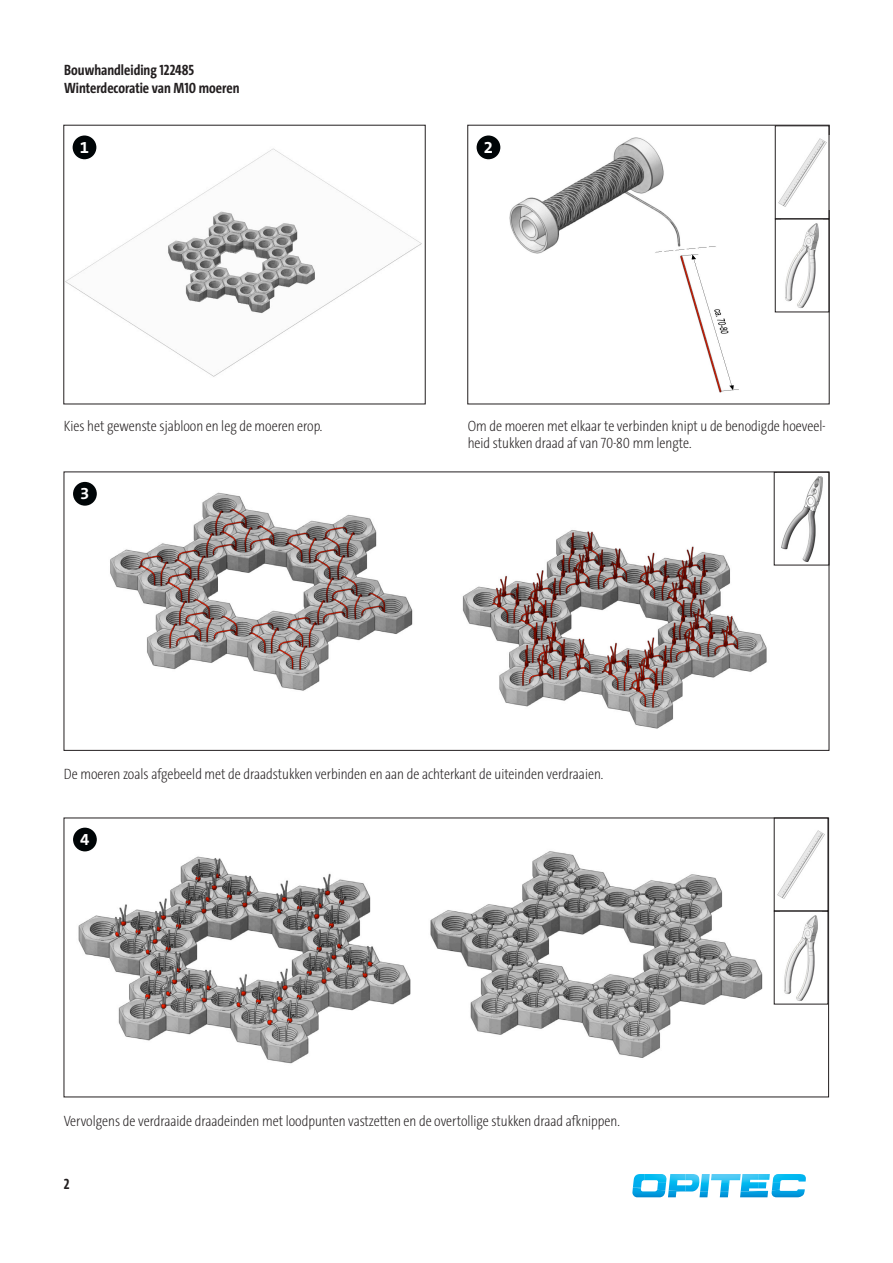
<style>
.page{position:relative;width:893px;height:1263px;background:#fff}
.page>*{position:absolute;margin:0;border:0;box-sizing:border-box;transform-origin:0 0}
.t1{font:700 16.8px "The Sans B W7";color:#fff}
.Anleitung-Info{font:200 15px/16.5px "The Sans Cd LF2";color:#231f20}
.Beschreibung_linksbü{font:700 15px "The Sans Cd LF7";color:#231f20}
</style>
<div class="page">
<svg style="left:632px;top:1174px;width:174px;height:24px"></svg>
<img style="left:66px;top:148px;width:356px;height:229px">
<div style="left:72px;top:135px;width:25px;height:25px;background:#000507;border-radius:50%"></div>
<div style="left:71px;top:134px;width:27px;height:27px;border:2px solid #fff;border-radius:50%"></div>
<img style="left:110px;top:474px;width:690px;height:255px">
<div style="left:72px;top:481px;width:26px;height:25px;background:#000507;border-radius:50%"></div>
<div style="left:71px;top:480px;width:27px;height:27px;border:2px solid #fff;border-radius:50%"></div>
<img style="left:78px;top:820px;width:717px;height:244px">
<div style="left:72px;top:827px;width:26px;height:25px;background:#000507;border-radius:50%"></div>
<div style="left:71px;top:826px;width:27px;height:27px;border:2px solid #fff;border-radius:50%"></div>
<img style="left:777px;top:474px;width:46px;height:89px">
<img style="left:509px;top:137px;width:230px;height:256px">
<img style="left:778px;top:138px;width:49px;height:69px">
<div style="left:775px;top:126px;width:54px;height:93px;border:1px solid #231f20"></div>
<img style="left:785px;top:223px;width:34px;height:85px">
<div style="left:775px;top:219px;width:54px;height:93px;border:1px solid #231f20"></div>
<img style="left:776px;top:827px;width:49px;height:74px">
<img style="left:780px;top:913px;width:38px;height:89px">
<div style="left:476px;top:135px;width:25px;height:25px;background:#000507;border-radius:50%"></div>
<div style="left:475px;top:134px;width:27px;height:27px;border:2px solid #fff;border-radius:50%"></div>
<p class="Beschreibung_linksbü" style="left:64px;top:60px;width:132px">Bouwhandleiding 122485</p>
<p class="Beschreibung_linksbü" style="left:64px;top:78px;width:177px">Winterdecoratie van M10 moeren</p>
<p class="t1" style="left:80px;top:136px;width:11px">1</p>
<p class="Anleitung-Info" style="left:64px;top:417px;width:260px">Kies het gewenste sjabloon en leg de moeren erop.</p>
<p class="t1" style="left:80px;top:483px;width:11px">3</p>
<p class="t1" style="left:484px;top:136px;width:11px">2</p>
<p class="Anleitung-Info" style="left:468px;top:417px;width:359px">Om de moeren met elkaar te verbinden knipt u de benodigde hoeveel&shy;heid stukken draad af van 70-80 mm lengte.</p>
<p class="Anleitung-Info" style="left:64px;top:765px;width:541px">De moeren zoals afgebeeld met de draadstukken verbinden en aan de achterkant de uiteinden verdraaien.</p>
<p class="t1" style="left:80px;top:829px;width:11px">4</p>
<p class="Anleitung-Info" style="left:64px;top:1113px;width:558px">Vervolgens de verdraaide draadeinden met loodpunten vastzetten en de overtollige stukken draad afknippen.</p>
<p class="Beschreibung_linksbü" style="left:64px;top:1174px;width:7px">2</p>
</div>
